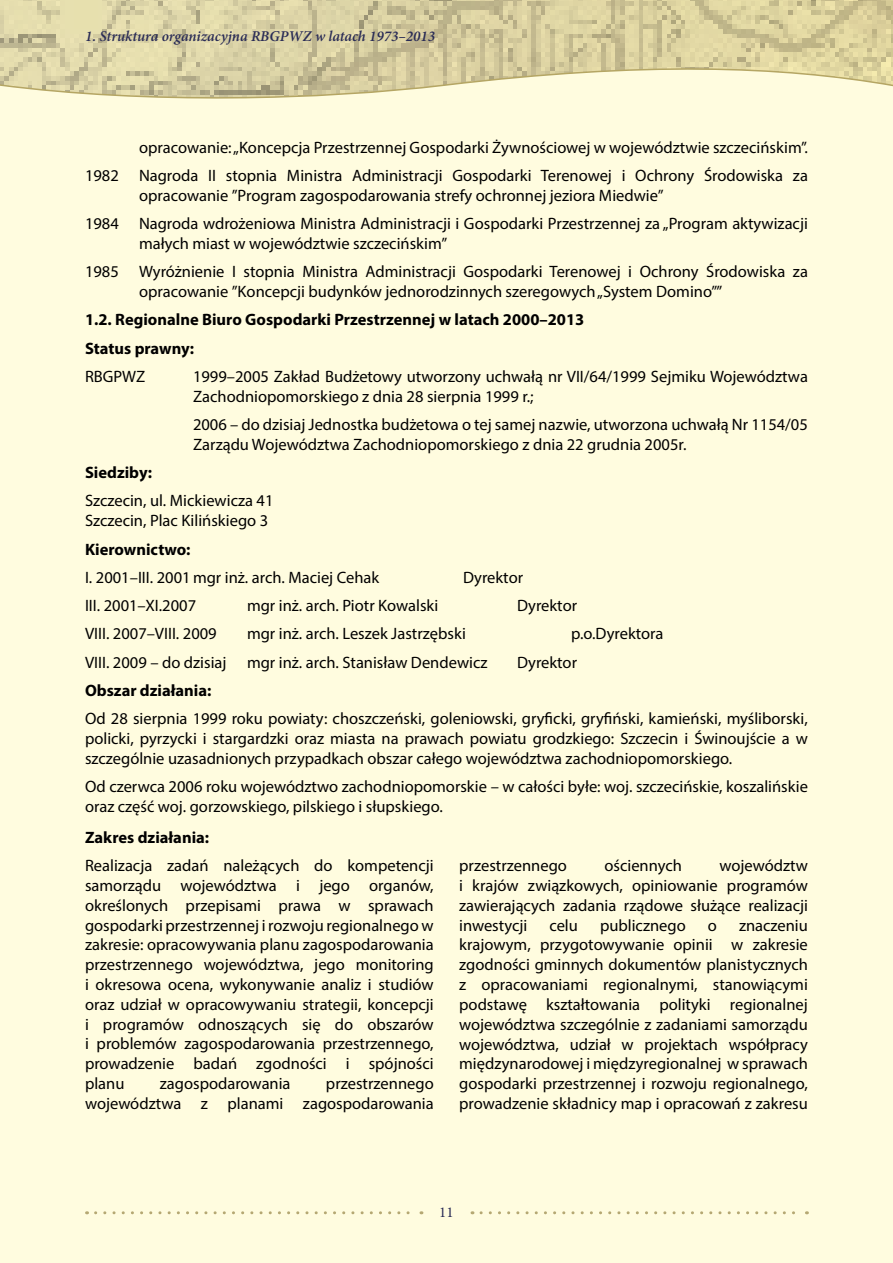
<style>
.page{position:relative;width:893px;height:1263px;background:#fff}
.page>*{position:absolute;margin:0;border:0;box-sizing:border-box;transform-origin:0 0}
.t1{font:16.5px/19.8px "Myriad Pro";color:#000}
.t2{font:700 16.5px/28.3px "Myriad Pro";color:#000}
.t3{font:italic 600 15px "Minion Pro";color:#2a2c56}
.t4{font:15px "Minion Pro";color:#2a2c56}
</style>
<div class="page">
<div style="left:0;top:129px;width:893px;height:1134px;background:#fffcdf"></div>
<svg style="left:0;top:0;width:893px;height:129px;background:#e4ddb4"></svg>
<svg style="left:96px;top:1211px;width:326px;height:3px"></svg>
<svg style="left:481px;top:1211px;width:326px;height:3px"></svg>
<p class="t3" style="left:85px;top:25px;width:352px">1. Struktura organizacyjna RBGPWZ w latach 1973–2013</p>
<p class="t1" style="left:85px;top:133px;width:724px;line-height:28.3px;text-align:right">opracowanie: „Koncepcja Przestrzennej Gospodarki Żywnościowej w województwie szczecińskim”.<br>1982 Nagroda II stopnia Ministra Administracji Gospodarki Terenowej i Ochrony Środowiska za</p>
<p class="t1" style="left:85px;top:181px;width:724px;line-height:28.3px;text-indent:54px">opracowanie ”Program zagospodarowania strefy ochronnej jeziora Miedwie”<br>1984 Nagroda wdrożeniowa Ministra Administracji i Gospodarki Przestrzennej za „Program aktywizacji</p>
<p class="t1" style="left:85px;top:229px;width:724px;line-height:28.3px;text-indent:54px">małych miast w województwie szczecińskim”<br>1985 Wyróżnienie I stopnia Ministra Administracji Gospodarki Terenowej i Ochrony Środowiska za</p>
<p class="t1" style="left:139px;top:281px;width:585px">opracowanie ”Koncepcji budynków jednorodzinnych szeregowych „System Domino””</p>
<p class="t2" style="left:85px;top:305px;width:501px">1.2. Regionalne Biuro Gospodarki Przestrzennej w latach 2000–2013<br>Status prawny:</p>
<p class="t1" style="left:85px;top:366px;width:62px">RBGPWZ</p>
<p class="t1" style="left:193px;top:366px;width:616px">1999–2005 Zakład Budżetowy utworzony uchwałą nr VII/64/1999 Sejmiku Województwa<br>Zachodniopomorskiego z dnia 28 sierpnia 1999 r.;</p>
<p class="t1" style="left:193px;top:414px;width:616px">2006 – do dzisiaj Jednostka budżetowa o tej samej nazwie, utworzona uchwałą Nr 1154/05<br>Zarządu Województwa Zachodniopomorskiego z dnia 22 grudnia 2005r.</p>
<p class="t2" style="left:85px;top:458px;width:68px">Siedziby:</p>
<p class="t1" style="left:85px;top:491px;width:190px">Szczecin, ul. Mickiewicza 41<br>Szczecin, Plac Kilińskiego 3</p>
<p class="t2" style="left:85px;top:534px;width:107px">Kierownictwo:</p>
<p class="t1" style="left:85px;top:567px;width:296px">I. 2001–III. 2001 mgr inż. arch. Maciej Cehak</p>
<p class="t1" style="left:463px;top:567px;width:62px">Dyrektor</p>
<p class="t1" style="left:85px;top:595px;width:113px">III. 2001–XI.2007</p>
<p class="t1" style="left:247px;top:595px;width:193px">mgr inż. arch. Piotr Kowalski</p>
<p class="t1" style="left:517px;top:595px;width:62px">Dyrektor</p>
<p class="t1" style="left:85px;top:624px;width:133px">VIII. 2007–VIII. 2009</p>
<p class="t1" style="left:247px;top:624px;width:220px">mgr inż. arch. Leszek Jastrzębski</p>
<p class="t1" style="left:571px;top:624px;width:94px">p.o.Dyrektora</p>
<p class="t1" style="left:85px;top:652px;width:404px">VIII. 2009 – do dzisiaj mgr inż. arch. Stanisław Dendewicz</p>
<p class="t1" style="left:517px;top:652px;width:62px">Dyrektor</p>
<p class="t2" style="left:85px;top:676px;width:128px">Obszar działania:</p>
<p class="t1" style="left:85px;top:709px;width:724px;text-align:justify">Od 28 sierpnia 1999 roku powiaty: choszczeński, goleniowski, gryficki, gryfiński, kamieński, myśliborski, policki, pyrzycki i stargardzki oraz miasta na prawach powiatu grodzkiego: Szczecin i Świnoujście a w szczególnie uzasadnionych przypadkach obszar całego województwa zachodniopomorskiego.</p>
<p class="t1" style="left:85px;top:776px;width:724px">Od czerwca 2006 roku województwo zachodniopomorskie – w całości byłe: woj. szczecińskie, koszalińskie oraz część woj. gorzowskiego, pilskiego i słupskiego.</p>
<p class="t2" style="left:85px;top:823px;width:126px">Zakres działania:</p>
<p class="t1" style="left:85px;top:855px;width:350px;text-align:justify">Realizacja zadań należących do kompetencji samorządu województwa i jego organów, określonych przepisami prawa w sprawach gospodarki przestrzennej i rozwoju regionalnego w zakresie: opracowywania planu zagospodarowania przestrzennego województwa, jego monitoring i okresowa ocena, wykonywanie analiz i studiów oraz udział w opracowywaniu strategii, koncepcji i programów odnoszących się do obszarów i problemów zagospodarowania przestrzennego, prowadzenie badań zgodności i spójności planu</p>
<p class="t1" style="left:459px;top:855px;width:350px;text-align:justify;text-indent:260px">województw i krajów związkowych, opiniowanie programów zawierających zadania rządowe służące realizacji inwestycji</p>
<p class="t1" style="left:459px;top:855px;width:109px">przestrzennego</p>
<p class="t1" style="left:604px;top:855px;width:79px">ościennych</p>
<p class="t1" style="left:549px;top:915px;width:30px">celu</p>
<p class="t1" style="left:600px;top:915px;width:87px">publicznego</p>
<p class="t1" style="left:708px;top:915px;width:11px">o</p>
<p class="t1" style="left:459px;top:915px;width:350px;text-align:justify;text-indent:280px">znaczeniu krajowym, przygotowywanie opinii w zakresie zgodności gminnych dokumentów planistycznych z opracowaniami regionalnymi, stanowiącymi podstawę kształtowania polityki regionalnej województwa szczególnie z zadaniami samorządu województwa, udział w projektach współpracy międzynarodowej i międzyregionalnej w sprawach gospodarki przestrzennej i rozwoju regionalnego, prowadzenie składnicy map i opracowań z zakresu</p>
<p class="t1" style="left:160px;top:1073px;width:132px">zagospodarowania</p>
<p class="t1" style="left:85px;top:1073px;width:350px;text-align:right">przestrzennego<br>województwa z planami zagospodarowania</p>
<p class="t4" style="left:439px;top:1202px;width:16px">11</p>
</div>
